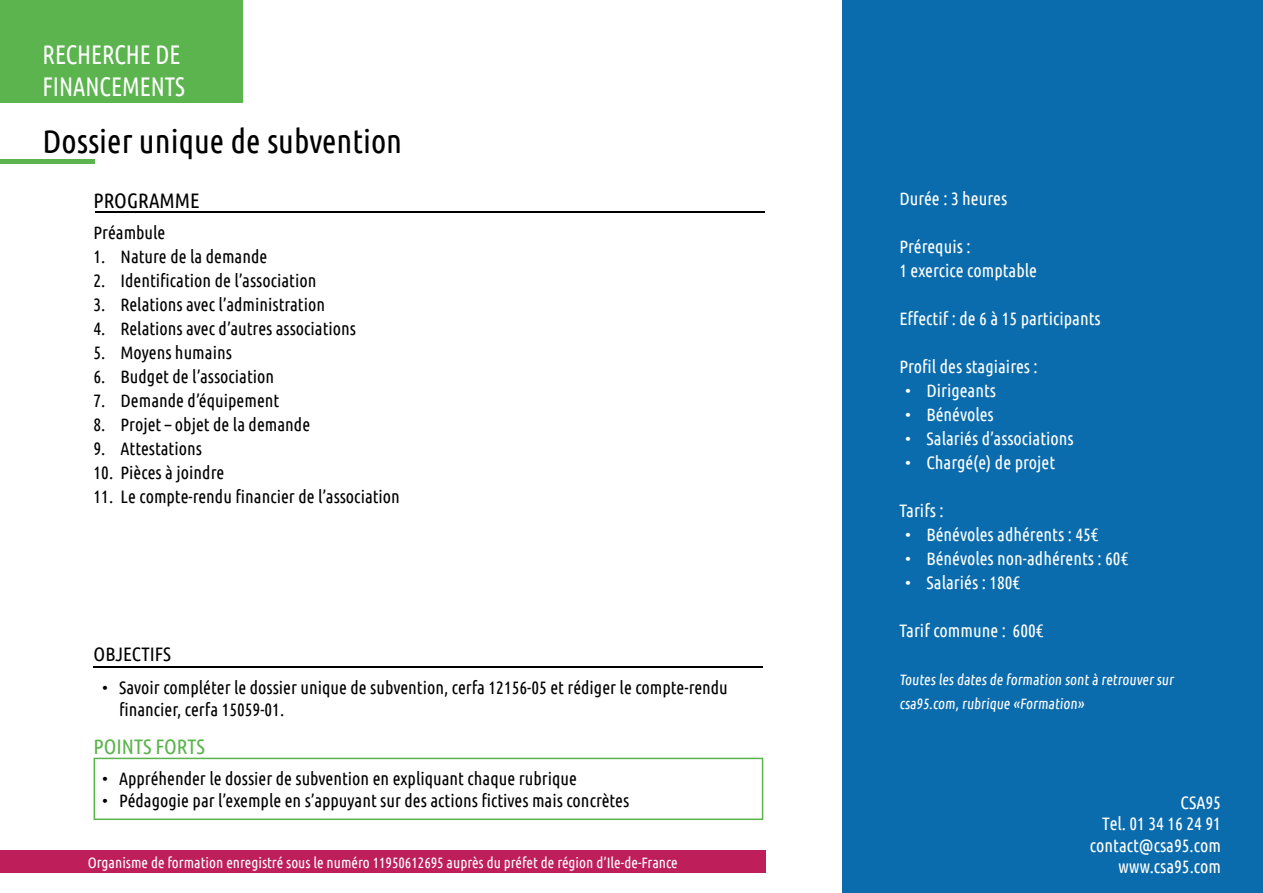
<style>
.page{position:relative;width:1263px;height:893px;background:#fff}
.page>*{position:absolute;margin:0;border:0;box-sizing:border-box;transform-origin:0 0}
.t1{font:33px "Ubuntu Condensed";color:#000}
.t2{font:27px/32.4px "Ubuntu Condensed";color:#fff;scale:.9 1}
.t3{font:21px "Ubuntu Condensed";color:#5bb44d}
.t4{font:21px "Ubuntu Condensed";color:#000}
.t5{font:19.5px "Ubuntu Condensed";color:#000}
.t6{font:18px/21.6px "Ubuntu Condensed";color:#000}
.t7{font:18px/21.6px "Ubuntu Condensed";color:#fff;text-align:right}
.t8{font:15px/24px "Ubuntu Condensed";color:#fff}
</style>
<div class="page">
<div style="left:842px;top:0;width:421px;height:893px;background:#0b6cad"></div>
<div style="left:0;top:850px;width:765px;height:23px;background:#be1f5b"></div>
<div style="left:0;top:0;width:242px;height:102px;background:#5bb44d"></div>
<hr style="left:0;top:159px;width:95px;height:4px;background:#5bb44d">
<hr style="left:95px;top:212px;width:670px;height:1px;background:#000">
<div style="left:94px;top:758px;width:669px;height:62px;background:#fff;border:2px solid #5bb44d"></div>
<hr style="left:94px;top:667px;width:669px;height:1px;background:#000">
<h2 class="t2" style="left:43px;top:37px;width:155px">Recherche de fi nancements</h2>
<h1 class="t1" style="left:43px;top:121px;width:361px">Dossier unique de subvention</h1>
<p class="t4" style="left:94px;top:187px;width:108px">Programme</p>
<p class="t6" style="left:94px;top:221px;width:73px">Préambule</p>
<p class="t6" style="left:94px;top:245px;width:175px">1. Nature de la demande</p>
<p class="t6" style="left:94px;top:269px;width:224px">2. Identification de l’association</p>
<p class="t6" style="left:94px;top:293px;width:233px">3. Relations avec l’administration</p>
<p class="t6" style="left:94px;top:317px;width:264px">4. Relations avec d’autres associations</p>
<p class="t6" style="left:94px;top:341px;width:140px">5. Moyens humains</p>
<p class="t6" style="left:94px;top:365px;width:182px">6. Budget de l’association</p>
<p class="t6" style="left:94px;top:389px;width:187px">7. Demande d’équipement</p>
<p class="t6" style="left:94px;top:413px;width:218px">8. Projet – objet de la demande</p>
<p class="t6" style="left:94px;top:437px;width:110px">9. Attestations</p>
<p class="t6" style="left:94px;top:461px;width:132px">10. Pièces à joindre</p>
<p class="t6" style="left:94px;top:485px;width:308px">11. Le compte-rendu financier de l’association</p>
<p class="t5" style="left:94px;top:642px;width:47px">Objectifs</p>
<p class="t6" style="left:119px;top:676px;width:610px;text-indent:-17px">• Savoir compléter le dossier unique de subvention, cerfa 12156-05 et rédiger le compte-rendu financier, cerfa 15059-01.</p>
<p class="t3" style="left:94px;top:733px;width:73px">POints forts</p>
<p class="t6" style="left:102px;top:767px;width:476px">• Appréhender le dossier de subvention en expliquant chaque rubrique</p>
<p class="t6" style="left:102px;top:789px;width:529px">• Pédagogie par l’exemple en s’appuyant sur des actions fictives mais concrètes</p>
<p class="t8" style="left:88px;top:850px;width:592px">Organisme de formation enregistré sous le numéro 11950612695 auprès du préfet de région d’Ile-de-France</p>
<p class="t7" style="left:899px;top:188px;width:109px">Durée : 3 heures</p>
<p class="t7" style="left:899px;top:234px;width:139px;line-height:24px;text-align:left">Prérequis :<br>1 exercice comptable</p>
<p class="t7" style="left:899px;top:308px;width:203px">Effectif : de 6 à 15 participants</p>
<p class="t7" style="left:899px;top:356px;width:140px">Profil des stagiaires :</p>
<p class="t7" style="left:905px;top:380px;width:92px">• Dirigeants</p>
<p class="t7" style="left:905px;top:404px;width:90px">• Bénévoles</p>
<p class="t7" style="left:905px;top:427px;width:170px">• Salariés d’associations</p>
<p class="t7" style="left:905px;top:451px;width:151px">• Chargé(e) de projet</p>
<p class="t7" style="left:899px;top:499px;width:46px">Tarifs :</p>
<p class="t7" style="left:905px;top:523px;width:195px">• Bénévoles adhérents : 45€</p>
<p class="t7" style="left:905px;top:547px;width:225px">• Bénévoles non-adhérents : 60€</p>
<p class="t7" style="left:905px;top:571px;width:117px">• Salariés : 180€</p>
<p class="t7" style="left:899px;top:619px;width:146px">Tarif commune : 600€</p>
<p class="t8" style="left:899px;top:667px;width:278px">Toutes les dates de formation sont à retrouver sur csa95.com, rubrique «Formation»</p>
<p class="t7" style="left:1090px;top:791px;width:133px">CSA95<br>Tel. 01 34 16 24 91 contact@csa95.com www.csa95.com</p>
</div>
